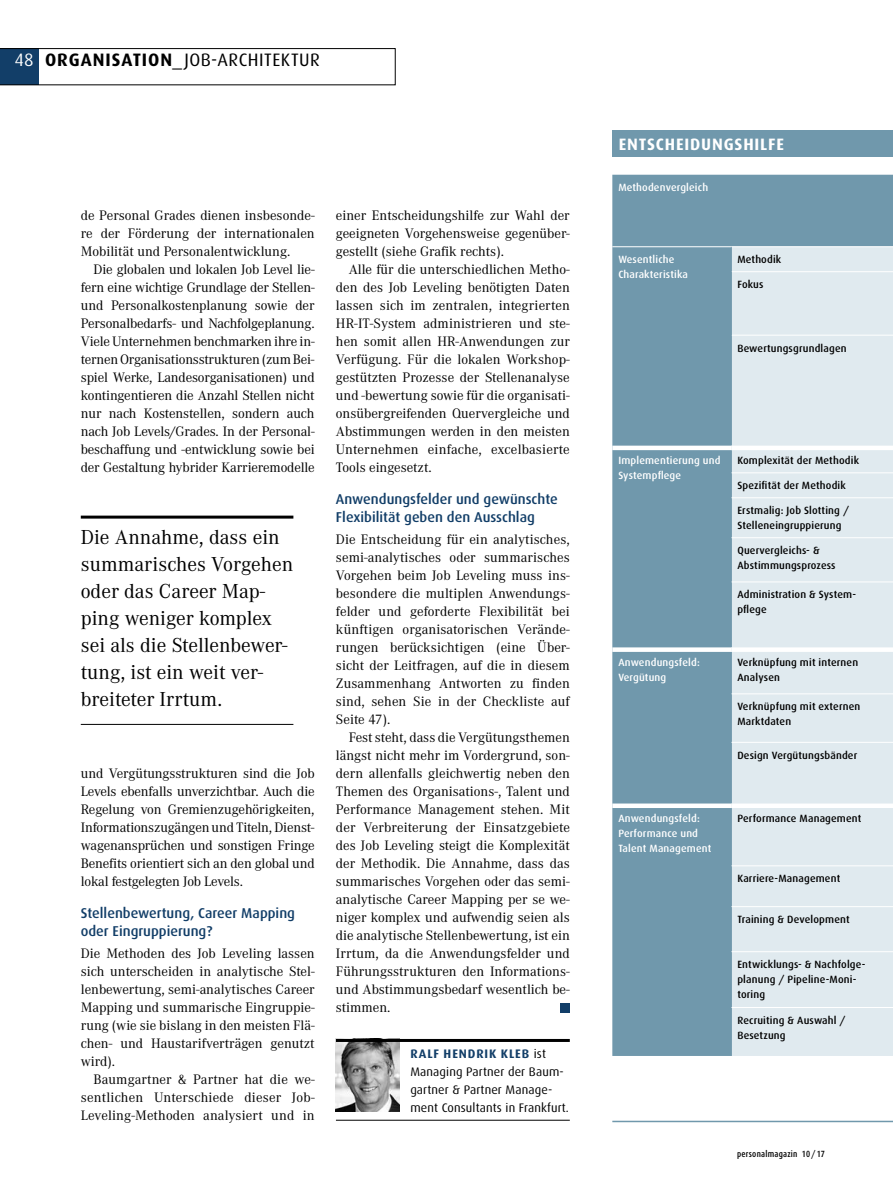
<style>
.page{position:relative;width:893px;height:1191px;background:#fff}
.page>*{position:absolute;margin:0;border:0;box-sizing:border-box;transform-origin:0 0}
.t1{font:21px/27px "Corporate A";color:#000}
.t2{font:18px "Dax";letter-spacing:.03em;color:#000}
.t3{font:18px "Dax";color:#fff}
.t4{font:700 16.5px "Dax";letter-spacing:.05em;color:#fff}
.t5{font:14.25px/18px "Corporate A";color:#000;text-align:justify}
.t6{font:500 14.25px/18px "Dax";color:#123e68}
.t7{font:12.3px/18px "Dax";letter-spacing:.01em;color:#000}
.t8{font:500 10.5px/15px "Dax";letter-spacing:.015em;color:#000}
.t9{font:500 10.5px/15px "Dax";letter-spacing:.015em;color:#fff}
.t10{font:500 9px "Dax Condensed";letter-spacing:.025em;color:#000}
.s1{font-weight:700}
.s2{font-weight:700;color:#123e68}
</style>
<div class="page">
<svg style="left:0;top:48px;width:395px;height:37px"></svg>
<hr style="left:336px;top:1120px;width:234px;height:1px;background:#000">
<img style="left:336px;top:1042px;width:64px;height:69px">
<hr style="left:336px;top:1039px;width:234px;height:3px;background:#000">
<div style="left:612px;top:175px;width:281px;height:881px;background:#7098ac"></div>
<div style="left:732px;top:247px;width:161px;height:809px;background:#e0eaef"></div>
<hr style="left:612px;top:246px;width:119px;height:1px;background:#fff">
<hr style="left:731px;top:246px;width:162px;height:1px;background:#fff">
<hr style="left:732px;top:271px;width:161px;height:1px;background:#fff">
<hr style="left:732px;top:335px;width:161px;height:1px;background:#fff">
<svg style="left:731px;top:247px;width:1px;height:25px"></svg>
<hr style="left:731px;top:272px;width:1px;height:63px;background:#7098ac">
<hr style="left:731px;top:335px;width:1px;height:110px;background:#7098ac">
<svg style="left:731px;top:450px;width:1px;height:48px"></svg>
<hr style="left:731px;top:498px;width:1px;height:40px;background:#7098ac">
<hr style="left:731px;top:538px;width:1px;height:44px;background:#7098ac">
<hr style="left:731px;top:582px;width:1px;height:65px;background:#7098ac">
<hr style="left:731px;top:652px;width:1px;height:42px;background:#7098ac">
<hr style="left:731px;top:694px;width:1px;height:48px;background:#7098ac">
<hr style="left:731px;top:742px;width:1px;height:61px;background:#7098ac">
<hr style="left:731px;top:808px;width:1px;height:58px;background:#7098ac">
<hr style="left:731px;top:866px;width:1px;height:40px;background:#7098ac">
<hr style="left:731px;top:906px;width:1px;height:45px;background:#7098ac">
<hr style="left:731px;top:951px;width:1px;height:56px;background:#7098ac">
<hr style="left:731px;top:1007px;width:1px;height:49px;background:#7098ac">
<div style="left:612px;top:445px;width:119px;height:5px;background:#fff"></div>
<div style="left:731px;top:445px;width:162px;height:5px;background:#fff"></div>
<div style="left:612px;top:647px;width:119px;height:5px;background:#fff"></div>
<div style="left:731px;top:647px;width:162px;height:5px;background:#fff"></div>
<div style="left:612px;top:803px;width:119px;height:5px;background:#fff"></div>
<div style="left:731px;top:803px;width:162px;height:5px;background:#fff"></div>
<hr style="left:732px;top:472px;width:161px;height:1px;background:#fff">
<hr style="left:732px;top:497px;width:161px;height:1px;background:#fff">
<hr style="left:732px;top:537px;width:161px;height:1px;background:#fff">
<hr style="left:732px;top:581px;width:161px;height:1px;background:#fff">
<hr style="left:732px;top:693px;width:161px;height:1px;background:#fff">
<hr style="left:732px;top:742px;width:161px;height:1px;background:#fff">
<hr style="left:732px;top:865px;width:161px;height:1px;background:#fff">
<hr style="left:732px;top:906px;width:161px;height:1px;background:#fff">
<hr style="left:732px;top:951px;width:161px;height:1px;background:#fff">
<hr style="left:732px;top:1007px;width:161px;height:1px;background:#fff">
<hr style="left:612px;top:1120px;width:281px;height:2px;background:#7098ac">
<div style="left:612px;top:130px;width:281px;height:27px;background:#7098ac"></div>
<div style="left:561px;top:1003px;width:9px;height:9px;background:#123e68"></div>
<hr style="left:81px;top:515px;width:212px;height:3px;background:#000">
<hr style="left:81px;top:724px;width:212px;height:1px;background:#000">
<p class="t3" style="left:15px;top:50px;width:20px">48</p>
<p class="t2" style="left:45px;top:50px;width:277px"><span class="s1">ORGANISATION</span>_JOB-ARCHITEKTUR</p>
<p class="t5" style="left:81px;top:207px;width:235px">de Personal Grades dienen insbesonde&shy;re der Förderung der internationalen Mobilität und Personalentwicklung.</p>
<p class="t5" style="left:81px;top:261px;width:235px;text-indent:13px">Die globalen und lokalen Job Level lie&shy;fern eine wichtige Grundlage der Stellen&shy;und Personalkostenplanung sowie der Personalbedarfs- und Nachfolgeplanung.<br>Viele Unternehmen benchmarken ihre in&shy;ternen Organisationsstrukturen (zum Bei&shy;spiel Werke, Landesorganisationen) und kontingentieren die Anzahl Stellen nicht nur nach Kostenstellen, sondern auch nach Job Levels/Grades. In der Personal&shy;beschaffung und -entwicklung sowie bei der Gestaltung hybrider Karrieremodelle</p>
<h1 class="t1" style="left:81px;top:524px;width:214px">Die Annahme, dass ein summarisches Vorgehen oder das Career Map&shy;ping weniger komplex sei als die Stellenbewer&shy;tung, ist ein weit ver&shy;breiteter Irrtum.</h1>
<p class="t5" style="left:81px;top:765px;width:235px">und Vergütungsstrukturen sind die Job Levels ebenfalls unverzichtbar. Auch die Regelung von Gremienzugehörigkeiten, Informationszugängen und Titeln, Dienst&shy;wagenansprüchen und sonstigen Fringe Benefits orientiert sich an den global und lokal festgelegten Job Levels.</p>
<p class="t6" style="left:81px;top:904px;width:216px">Stellenbewertung, Career Mapping oder Eingruppierung?</p>
<p class="t5" style="left:81px;top:945px;width:235px">Die Methoden des Job Leveling lassen sich unterscheiden in analytische Stel&shy;lenbewertung, semi-analytisches Career Mapping und summarische Eingruppie&shy;rung (wie sie bislang in den meisten Flä&shy;chen- und Haustarifverträgen genutzt wird).</p>
<p class="t5" style="left:81px;top:1071px;width:235px;text-indent:13px">Baumgartner &amp; Partner hat die we&shy;sentlichen Unterschiede dieser Job-Leveling-Methoden analysiert und in</p>
<p class="t5" style="left:336px;top:207px;width:235px">einer Entscheidungshilfe zur Wahl der geeigneten Vorgehensweise gegenüber&shy;gestellt (siehe Grafik rechts).</p>
<p class="t5" style="left:336px;top:261px;width:235px;text-indent:13px">Alle für die unterschiedlichen Metho&shy;den des Job Leveling benötigten Daten lassen sich im zentralen, integrierten HR-IT-System administrieren und ste&shy;hen somit allen HR-Anwendungen zur Verfügung. Für die lokalen Workshop&shy;gestützten Prozesse der Stellenanalyse und -bewertung sowie für die organisati&shy;onsübergreifenden Quervergleiche und Abstimmungen werden in den meisten Unternehmen einfache, excelbasierte Tools eingesetzt.</p>
<p class="t6" style="left:336px;top:490px;width:223px">Anwendungsfelder und gewünschte<br>Flexibilität geben den Ausschlag</p>
<p class="t5" style="left:336px;top:530px;width:235px">Die Entscheidung für ein analytisches, semi-analytisches oder summarisches Vorgehen beim Job Leveling muss ins&shy;besondere die multiplen Anwendungs&shy;felder und geforderte Flexibilität bei künftigen organisatorischen Verände&shy;rungen berücksichtigen (eine Über&shy;sicht der Leitfragen, auf die in diesem Zusammenhang Antworten zu finden sind, sehen Sie in der Checkliste auf Seite 47).</p>
<p class="t5" style="left:336px;top:728px;width:235px;text-indent:13px">Fest steht, dass die Vergütungsthemen längst nicht mehr im Vordergrund, son&shy;dern allenfalls gleichwertig neben den Themen des Organisations-, Talent und Performance Management stehen. Mit der Verbreiterung der Einsatzgebiete des Job Leveling steigt die Komplexität der Methodik. Die Annahme, dass das summarisches Vorgehen oder das semi&shy;analytische Career Mapping per se we&shy;niger komplex und aufwendig seien als die analytische Stellenbewertung, ist ein Irrtum, da die Anwendungsfelder und Führungsstrukturen den Informations&shy;und Abstimmungsbedarf wesentlich be&shy;stimmen.</p>
<p class="t7" style="left:410px;top:1044px;width:160px"><span class="s2">RALF HENDRIK KLEB</span> ist<br>Managing Partner der Baum&shy;gartner &amp; Partner Manage&shy;ment Consultants in Frankfurt.</p>
<p class="t4" style="left:619px;top:135px;width:167px">ENTSCHEIDUNGSHILFE</p>
<p class="t9" style="left:618px;top:180px;width:91px">Methodenvergleich</p>
<p class="t9" style="left:618px;top:252px;width:71px">Wesentliche<br>Charakteristika</p>
<p class="t8" style="left:737px;top:252px;width:45px">Methodik</p>
<p class="t8" style="left:737px;top:277px;width:28px">Fokus</p>
<p class="t8" style="left:737px;top:340px;width:111px">Bewertungsgrundlagen</p>
<p class="t9" style="left:618px;top:453px;width:104px">Implementierung und<br>Systempflege</p>
<p class="t8" style="left:737px;top:453px;width:123px">Komplexität der Methodik</p>
<p class="t8" style="left:737px;top:478px;width:110px">Spezifität der Methodik</p>
<p class="t8" style="left:737px;top:503px;width:113px">Erstmalig: Job Slotting /<br>Stelleneingruppierung</p>
<p class="t8" style="left:737px;top:543px;width:100px">Quervergleichs- &amp;<br>Abstimmungsprozess</p>
<p class="t8" style="left:737px;top:587px;width:119px">Administration &amp; System&shy;pflege</p>
<p class="t9" style="left:618px;top:655px;width:83px">Anwendungsfeld:<br>Vergütung</p>
<p class="t8" style="left:737px;top:655px;width:122px">Verknüpfung mit internen<br>Analysen</p>
<p class="t8" style="left:737px;top:699px;width:124px">Verknüpfung mit externen<br>Marktdaten</p>
<p class="t8" style="left:737px;top:747px;width:121px">Design Vergütungsbänder</p>
<p class="t9" style="left:618px;top:811px;width:95px">Anwendungsfeld:<br>Performance und<br>Talent Management</p>
<p class="t8" style="left:737px;top:811px;width:126px">Performance Management</p>
<p class="t8" style="left:737px;top:871px;width:104px">Karriere-Management</p>
<p class="t8" style="left:737px;top:912px;width:114px">Training &amp; Development</p>
<p class="t8" style="left:737px;top:957px;width:128px">Entwicklungs- &amp; Nachfolge&shy;planung / Pipeline-Moni&shy;toring</p>
<p class="t8" style="left:737px;top:1013px;width:110px">Recruiting &amp; Auswahl /<br>Besetzung</p>
<p class="t10" style="left:737px;top:1148px;width:89px">personalmagazin 10/17</p>
</div>
